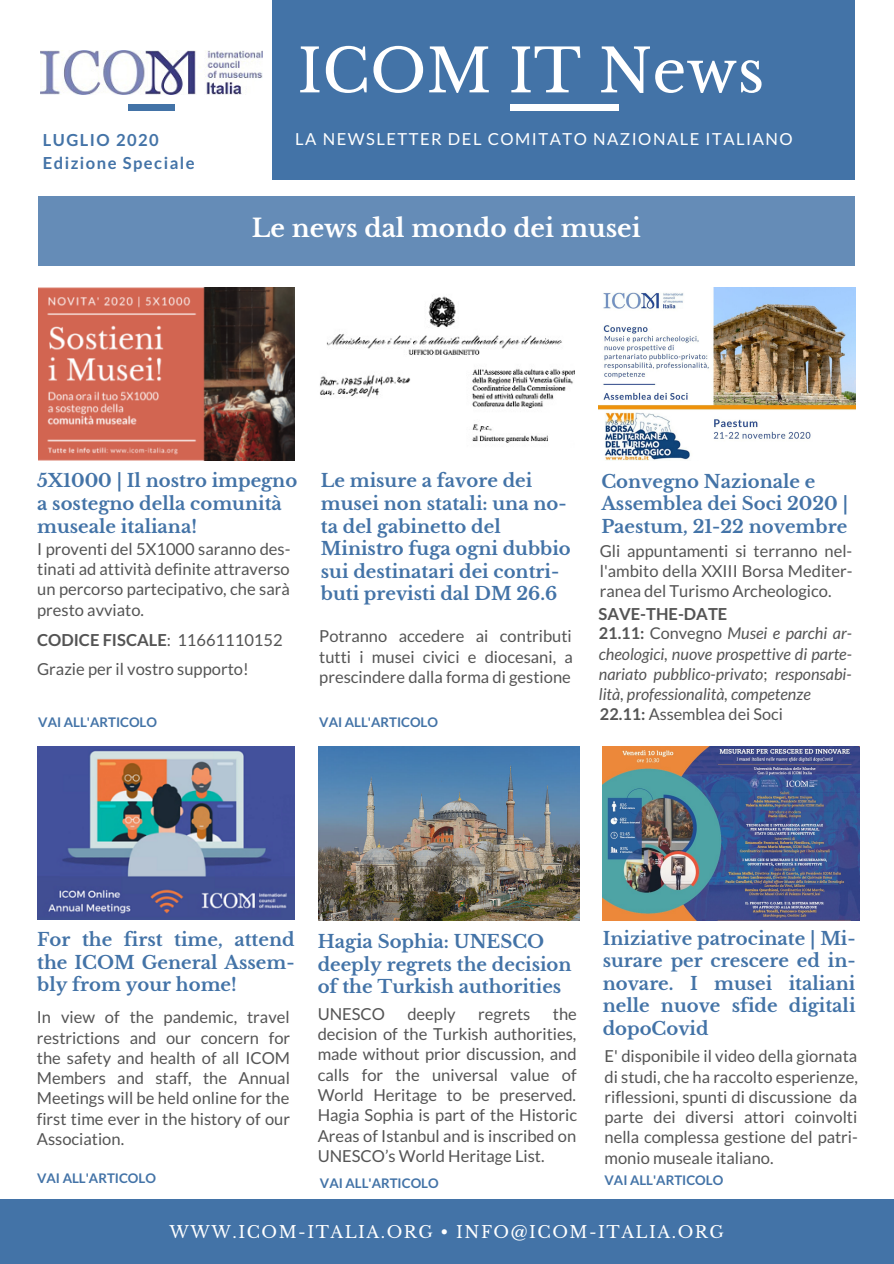
<style>
.page{position:relative;width:894px;height:1264px;background:#fff}
.page>*{position:absolute;margin:0;border:0;box-sizing:border-box;transform-origin:0 0}
.t1{font:59.55px "Libre Baskerville";color:#fff}
.t2{font:700 24.75px "Libre Baskerville";color:#fff}
.t3{font:700 18px/22.5px "Libre Baskerville";color:#4373a7}
.t4{font:16.5px/20.2px "Lato";color:#545454;text-align:justify}
.t5{font:16.5px "Lato";letter-spacing:.09em;color:#fff}
.t6{font:16.5px "Libre Baskerville";letter-spacing:.09em;color:#fff}
.t7{font:700 16.5px "Lato";letter-spacing:.09em;color:#4373a7}
.t8{font:700 16.5px "Lato";color:#545454}
.t9{font:italic 16.2px/20.2px "Lato";color:#545454;text-align:justify}
.t10{font:16.2px "Lato";color:#545454}
.t11{font:700 13.2px "Lato";color:#4373a7}
.s1{font-weight:700}
.s2{font-weight:700;font-style:normal}
.s3{font-style:normal}
</style>
<div class="page">
<div style="left:38px;top:196px;width:817px;height:70px;background:#658cb7"></div>
<div style="left:271px;top:0;width:583px;height:179px;background:#4373a7"></div>
<div style="left:0;top:1199px;width:893px;height:64px;background:#4373a7"></div>
<div style="left:128px;top:105px;width:46px;height:6px;background:#4373a7"></div>
<div style="left:510px;top:105px;width:109px;height:6px;background:#fff"></div>
<img style="left:40px;top:50px;width:222px;height:44px">
<img style="left:38px;top:287px;width:257px;height:174px">
<img style="left:320px;top:296px;width:254px;height:147px">
<img style="left:37px;top:746px;width:257px;height:173px">
<img style="left:598px;top:287px;width:256px;height:174px">
<img style="left:318px;top:746px;width:261px;height:174px">
<img style="left:602px;top:746px;width:257px;height:174px">
<h1 class="t1" style="left:297px;top:35px;width:468px">ICOM IT News</h1>
<p class="t7" style="left:43px;top:130px;width:117px">LUGLIO 2020</p>
<p class="t5" style="left:295px;top:129px;width:499px">LA NEWSLETTER DEL COMITATO NAZIONALE ITALIANO</p>
<p class="t7" style="left:43px;top:153px;width:153px">Edizione Speciale</p>
<h2 class="t2" style="left:252px;top:212px;width:390px">Le news dal mondo dei musei</h2>
<p class="t3" style="left:37px;top:470px;width:261px">5X1000 | Il nostro impegno a sostegno della comunità museale italiana!</p>
<p class="t4" style="left:37px;top:538px;width:255px">I proventi del 5X1000 saranno des&shy;tinati ad attività definite attraverso un percorso partecipativo, che sarà presto avviato.</p>
<p class="t4" style="left:37px;top:625px;width:247px;line-height:29.1px"><span class="s1">CODICE FISCALE</span>: 11661110152<br>Grazie per il vostro supporto!</p>
<p class="t11" style="left:38px;top:714px;width:120px">VAI ALL'ARTICOLO</p>
<p class="t3" style="left:321px;top:470px;width:251px">Le misure a favore dei musei non statali: una no&shy;ta del gabinetto del<br>Ministro fuga ogni dubbio sui destinatari dei contri&shy;buti previsti dal DM 26.6</p>
<p class="t4" style="left:319px;top:625px;width:255px">Potranno accedere ai contributi tutti i musei civici e diocesani, a prescindere dalla forma di gestione</p>
<p class="t11" style="left:319px;top:714px;width:120px">VAI ALL'ARTICOLO</p>
<p class="t3" style="left:601px;top:470px;width:248px">Convegno Nazionale e<br>Assemblea dei Soci 2020 |<br>Paestum, 21-22 novembre</p>
<p class="t4" style="left:599px;top:540px;width:254px">Gli appuntamenti si terranno nel&shy;l'ambito della XXIII Borsa Mediter&shy;ranea del Turismo Archeologico.</p>
<p class="t8" style="left:598px;top:604px;width:130px">SAVE-THE-DATE</p>
<p class="t9" style="left:598px;top:623px;width:254px"><span class="s2">21.11:</span> <span class="s3">Convegno</span> Musei e parchi ar&shy;cheologici, nuove prospettive di parte&shy;nariato pubblico-privato<span class="s3">;</span> responsabi&shy;lità, professionalità, competenze</p>
<p class="t10" style="left:599px;top:704px;width:184px"><span class="s1">22.11:</span> Assemblea dei Soci</p>
<p class="t3" style="left:37px;top:928px;width:259px;text-align:justify">For the first time, attend the ICOM General Assem&shy;bly from your home!</p>
<p class="t4" style="left:37px;top:1006px;width:255px">In view of the pandemic, travel restrictions and our concern for the safety and health of all ICOM Members and staff, the Annual Meetings will be held online for the first time ever in the history of our Association.</p>
<p class="t11" style="left:37px;top:1169px;width:120px">VAI ALL'ARTICOLO</p>
<p class="t3" style="left:317px;top:930px;width:255px">Hagia Sophia: UNESCO deeply regrets the decision of the Turkish authorities</p>
<p class="t4" style="left:317px;top:1003px;width:69px">UNESCO</p>
<p class="t4" style="left:407px;top:1003px;width:50px">deeply</p>
<p class="t4" style="left:478px;top:1003px;width:54px">regrets</p>
<p class="t4" style="left:317px;top:1003px;width:261px;text-indent:235px">the decision of the Turkish authorities, made without prior discussion, and calls for the universal value of World Heritage to be preserved.<br>Hagia Sophia is part of the Historic Areas of Istanbul and is inscribed on UNESCO’s World Heritage List.</p>
<p class="t3" style="left:602px;top:927px;width:254px;text-align:justify">Iniziative patrocinate | Mi&shy;surare per crescere ed in&shy;novare. I musei italiani nelle nuove sfide digitali dopoCovid</p>
<p class="t4" style="left:604px;top:1045px;width:255px">E' disponibile il video della giornata di studi, che ha raccolto esperienze, riflessioni, spunti di discussione da parte dei diversi attori coinvolti nella complessa gestione del patri&shy;monio museale italiano.</p>
<p class="t11" style="left:320px;top:1174px;width:120px">VAI ALL'ARTICOLO</p>
<p class="t11" style="left:604px;top:1171px;width:120px">VAI ALL'ARTICOLO</p>
<p class="t6" style="left:170px;top:1221px;width:555px">WWW.ICOM-ITALIA.ORG • INFO@ICOM-ITALIA.ORG</p>
</div>
